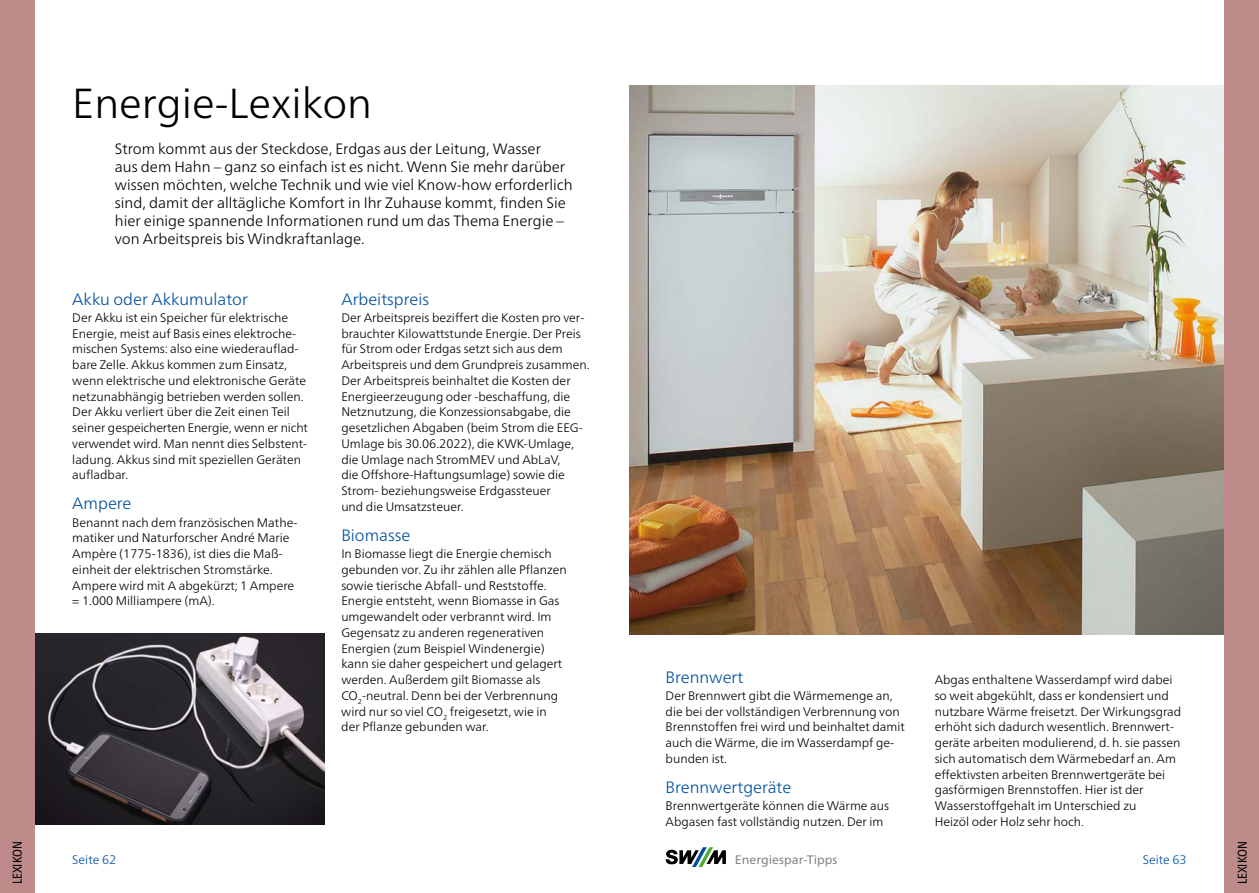
<style>
.page{position:relative;width:1259px;height:893px;background:#fff}
.page>*{position:absolute;margin:0;border:0;box-sizing:border-box;transform-origin:0 0}
.t1{font:300 42px "Frutiger Neue LT Pro";color:#000}
.t2{font:300 16.5px "Frutiger Neue LT Pro";color:#004f9f}
.t3{font:300 15px/18px "Frutiger Neue LT Pro";color:#000}
.t4{font:condensed 12.75px "Frutiger Neue LT Pro";color:#000}
.t5{font:300 12.3px/15.8px "Frutiger Neue LT Pro";color:#000}
.t6{font:12.3px "Frutiger Neue LT Pro";color:#878787}
.t7{font:300 12.3px "Frutiger Neue LT Pro";color:#004f9f}
</style>
<div class="page">
<svg style="left:665px;top:847px;width:61px;height:20px"></svg>
<img style="left:629px;top:85px;width:596px;height:549px">
<img style="left:34px;top:634px;width:290px;height:191px">
<div style="left:1225px;top:0;width:34px;height:893px;background:#be8b8a"></div>
<div style="left:0;top:0;width:34px;height:893px;background:#be8b8a"></div>
<h1 class="t1" style="left:72px;top:78px;width:301px">Energie-Lexikon</h1>
<p class="t3" style="left:115px;top:140px;width:459px">Strom kommt aus der Steckdose, Erdgas aus der Leitung, Wasser<br>aus dem Hahn – ganz so einfach ist es nicht. Wenn Sie mehr darüber wissen möchten, welche Technik und wie viel Know-how erforderlich sind, damit der alltägliche Komfort in Ihr Zuhause kommt, finden Sie hier einige spannende Informationen rund um das Thema Energie – von Arbeitspreis bis Windkraftanlage.</p>
<h2 class="t2" style="left:72px;top:289px;width:177px">Akku oder Akkumulator</h2>
<p class="t5" style="left:72px;top:309px;width:237px">Der Akku ist ein Speicher für elektrische Energie, meist auf Basis eines elektroche&shy;mischen Systems: also eine wiederauflad&shy;bare Zelle. Akkus kommen zum Einsatz, wenn elektrische und elektronische Geräte netzunabhängig betrieben werden sollen.<br>Der Akku verliert über die Zeit einen Teil seiner gespeicherten Energie, wenn er nicht verwendet wird. Man nennt dies Selbstent&shy;ladung. Akkus sind mit speziellen Geräten aufladbar.</p>
<h2 class="t2" style="left:72px;top:493px;width:61px">Ampere</h2>
<p class="t5" style="left:72px;top:514px;width:227px">Benannt nach dem französischen Mathe&shy;matiker und Naturforscher André Marie Ampère (1775-1836), ist dies die Maß&shy;einheit der elektrischen Stromstärke.<br>Ampere wird mit A abgekürzt; 1 Ampere = 1.000 Milliampere (mA).</p>
<h2 class="t2" style="left:341px;top:289px;width:89px">Arbeitspreis</h2>
<p class="t5" style="left:341px;top:309px;width:250px">Der Arbeitspreis beziffert die Kosten pro ver&shy;brauchter Kilowattstunde Energie. Der Preis für Strom oder Erdgas setzt sich aus dem Arbeitspreis und dem Grundpreis zusammen.<br>Der Arbeitspreis beinhaltet die Kosten der Energieerzeugung oder -beschaffung, die Netznutzung, die Konzessionsabgabe, die gesetzlichen Abgaben (beim Strom die EEG-Umlage bis 30.06.2022), die KWK-Umlage, die Umlage nach StromMEV und AbLaV,<br>die Offshore-Haftungsumlage) sowie die Strom- beziehungsweise Erdgassteuer<br>und die Umsatzsteuer.</p>
<h2 class="t2" style="left:341px;top:525px;width:70px">Biomasse</h2>
<p class="t5" style="left:341px;top:546px;width:227px">In Biomasse liegt die Energie chemisch gebunden vor. Zu ihr zählen alle Pflanzen sowie tierische Abfall- und Reststoffe.<br>Energie entsteht, wenn Biomasse in Gas umgewandelt oder verbrannt wird. Im Gegensatz zu anderen regenerativen Energien (zum Beispiel Windenergie) kann sie daher gespeichert und gelagert werden. Außerdem gilt Biomasse als CO<sub>2</sub>-neutral. Denn bei der Verbrennung wird nur so viel CO<sub>2</sub> freigesetzt, wie in der Pflanze gebunden war.</p>
<h2 class="t2" style="left:665px;top:667px;width:79px">Brennwert</h2>
<p class="t5" style="left:665px;top:687px;width:241px">Der Brennwert gibt die Wärmemenge an, die bei der vollständigen Verbrennung von Brennstoffen frei wird und beinhaltet damit auch die Wärme, die im Wasserdampf ge&shy;bunden ist.</p>
<h2 class="t2" style="left:665px;top:777px;width:127px">Brennwertgeräte</h2>
<p class="t5" style="left:665px;top:798px;width:225px">Brennwertgeräte können die Wärme aus<br>Abgasen fast vollständig nutzen. Der im</p>
<p class="t5" style="left:934px;top:672px;width:248px">Abgas enthaltene Wasserdampf wird dabei so weit abgekühlt, dass er kondensiert und nutzbare Wärme freisetzt. Der Wirkungsgrad erhöht sich dadurch wesentlich. Brennwert&shy;geräte arbeiten modulierend, d. h. sie passen sich automatisch dem Wärmebedarf an. Am effektivsten arbeiten Brennwertgeräte bei gasförmigen Brennstoffen. Hier ist der Wasserstoffgehalt im Unterschied zu<br>Heizöl oder Holz sehr hoch.</p>
<p class="t4" style="left:10px;top:884px;width:45px;rotate:-90deg">LEXIKON</p>
<p class="t4" style="left:1234px;top:884px;width:45px;rotate:-90deg">LEXIKON</p>
<p class="t7" style="left:72px;top:852px;width:45px">Seite 62</p>
<p class="t6" style="left:735px;top:852px;width:104px">Energiespar-Tipps</p>
<p class="t7" style="left:1142px;top:852px;width:45px">Seite 63</p>
</div>
